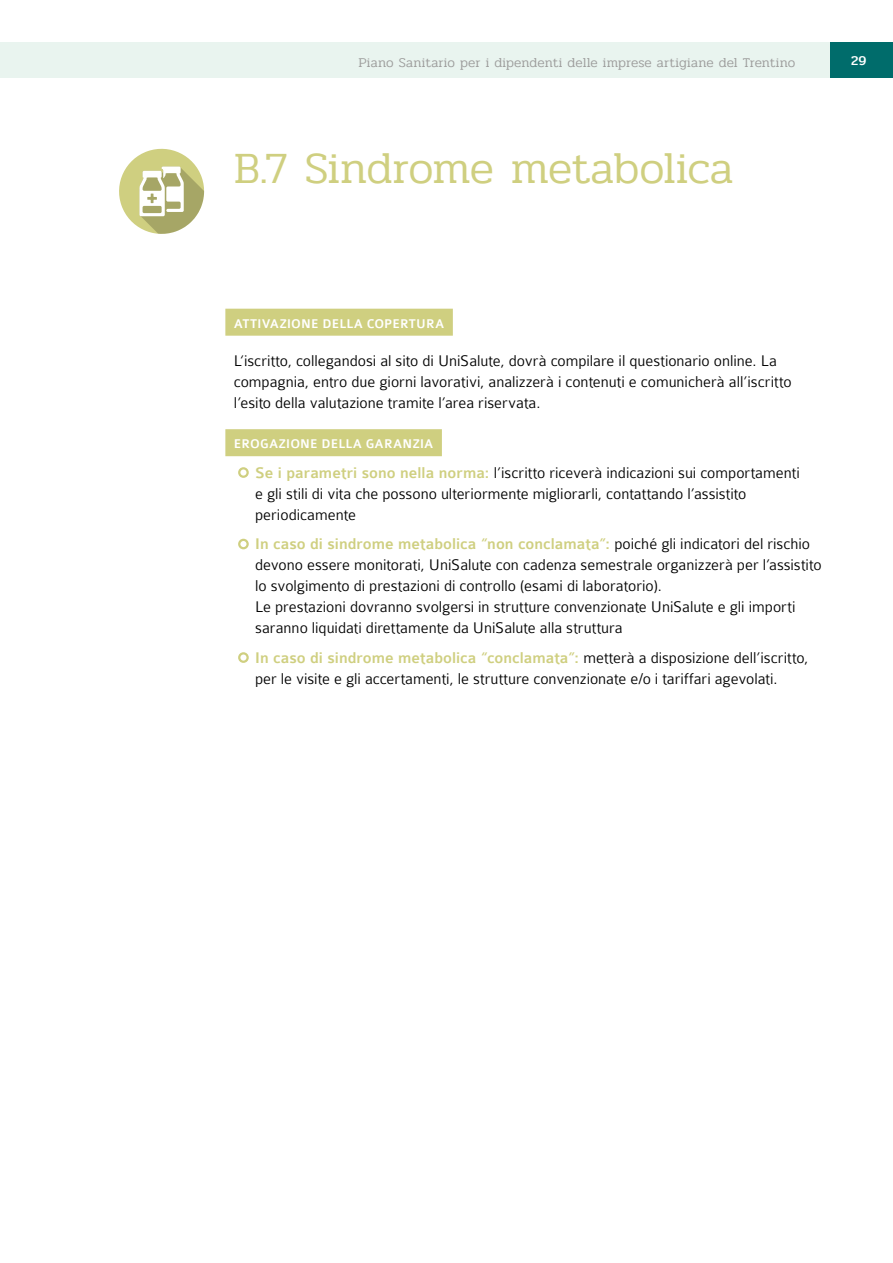
<style>
.page{position:relative;width:893px;height:1263px;background:#fff}
.page>*{position:absolute;margin:0;border:0;box-sizing:border-box;transform-origin:0 0}
.t1{font:300 45px "Pridi";letter-spacing:-.02em;color:#cfcf80}
.t2{font:300 16.5px/21px "Colaborate";color:#000}
.t3{font:300 13.5px "Pridi";letter-spacing:.005em;color:#9d9d9c}
.t4{font:500 13.5px "Colaborate";letter-spacing:.01em;color:#fff}
.t5{font:500 13.5px "Pridi";color:#fff}
.s1{font-weight:500;color:#cfcf80}
</style>
<div class="page">
<div style="left:829px;top:43px;width:64px;height:35px;background:#006c6b"></div>
<div style="left:0;top:43px;width:829px;height:35px;background:#e9f4ef"></div>
<div style="left:225px;top:309px;width:228px;height:27px;background:#cfcf80"></div>
<div style="left:225px;top:429px;width:217px;height:27px;background:#cfcf80"></div>
<div style="left:238px;top:467px;width:11px;height:11px;border:2px solid #cfcf80;border-radius:50%"></div>
<div style="left:238px;top:539px;width:11px;height:10px;border:2px solid #cfcf80;border-radius:50%"></div>
<div style="left:238px;top:652px;width:11px;height:11px;border:2px solid #cfcf80;border-radius:50%"></div>
<svg style="left:119px;top:148px;width:86px;height:86px"></svg>
<p class="t3" style="left:358px;top:53px;width:438px">Piano Sanitario per i dipendenti delle imprese artigiane del Trentino</p>
<p class="t5" style="left:851px;top:50px;width:17px">29</p>
<h1 class="t1" style="left:234px;top:136px;width:501px">B.7 Sindrome metabolica</h1>
<p class="t4" style="left:234px;top:316px;width:212px">ATTIVAZIONE DELLA COPERTURA</p>
<p class="t2" style="left:234px;top:350px;width:559px">L‘iscritto, collegandosi al sito di UniSalute, dovrà compilare il questionario online. La compagnia, entro due giorni lavorativi, analizzerà i contenuti e comunicherà all’iscritto l’esito della valutazione tramite l’area riservata.</p>
<p class="t4" style="left:234px;top:437px;width:201px">EROGAZIONE DELLA GARANZIA</p>
<p class="t2" style="left:255px;top:462px;width:546px"><span class="s1">Se i parametri sono nella norma:</span> l’iscritto riceverà indicazioni sui comportamenti e gli stili di vita che possono ulteriormente migliorarli, contattando l’assistito periodicamente</p>
<p class="t2" style="left:255px;top:534px;width:568px"><span class="s1">In caso di sindrome metabolica “non conclamata”:</span> poiché gli indicatori del rischio devono essere monitorati, UniSalute con cadenza semestrale organizzerà per l’assistito lo svolgimento di prestazioni di controllo (esami di laboratorio).<br>Le prestazioni dovranno svolgersi in strutture convenzionate UniSalute e gli importi saranno liquidati direttamente da UniSalute alla struttura</p>
<p class="t2" style="left:255px;top:647px;width:555px"><span class="s1">In caso di sindrome metabolica “conclamata”:</span> metterà a disposizione dell’iscritto, per le visite e gli accertamenti, le strutture convenzionate e/o i tariffari agevolati.</p>
</div>
